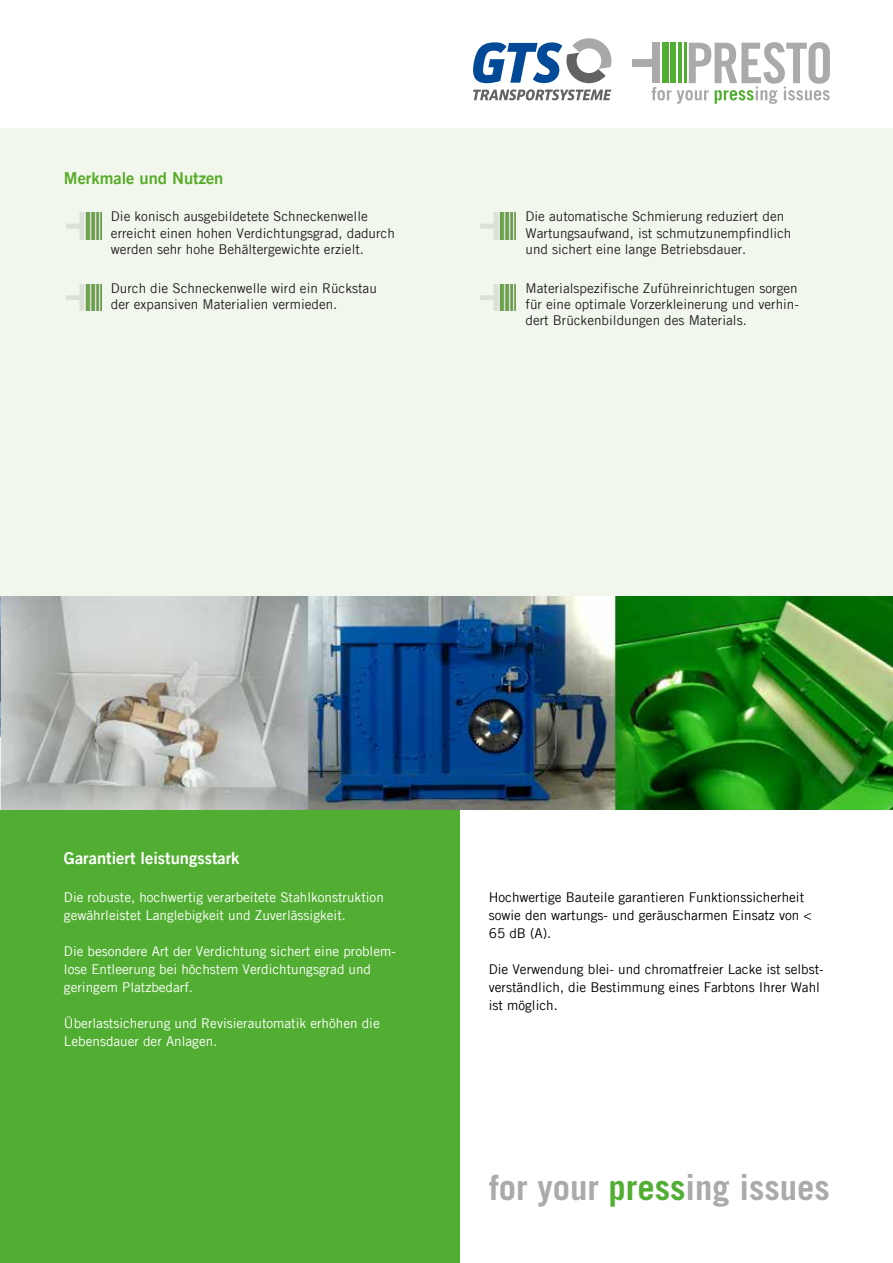
<style>
.page{position:relative;width:893px;height:1263px;background:#fff}
.page>*{position:absolute;margin:0;border:0;box-sizing:border-box;transform-origin:0 0}
.t1{font:700 34.65px "Trade Gothic";color:#aba9a9}
.t2{font:16.5px "Trade Gothic LT Com Bd 2";color:#fff}
.t3{font:16.5px "Trade Gothic LT Com Bd 2";color:#57ab27}
.t4{font:13.5px/16.2px "Trade Gothic LT Com";color:#231f20}
.t5{font:13.5px/18px "Trade Gothic LT Com";color:#fff}
.t6{font:13.5px/18px "Trade Gothic LT Com";color:#000}
.s1{color:#52ae32}
</style>
<div class="page">
<div style="left:1px;top:128px;width:891px;height:551px;background:#f2f7ed"></div>
<hr style="left:0;top:679px;width:1px;height:584px;background:#52ae32">
<div style="left:653px;top:43px;width:7px;height:40px;background:#aba9a9"></div>
<div style="left:632px;top:59px;width:25px;height:8px;background:#aba9a9"></div>
<div style="left:662px;top:43px;width:6px;height:40px;background:#52ae32"></div>
<div style="left:671px;top:43px;width:5px;height:40px;background:#52ae32"></div>
<svg style="left:652px;top:87px;width:19px;height:13px"></svg>
<svg style="left:677px;top:42px;width:153px;height:62px"></svg>
<div style="left:1px;top:679px;width:459px;height:584px;background:#52ae32"></div>
<img style="left:66px;top:213px;width:35px;height:26px">
<img style="left:66px;top:284px;width:35px;height:26px">
<img style="left:481px;top:213px;width:35px;height:26px">
<img style="left:481px;top:284px;width:35px;height:26px">
<img style="left:0;top:596px;width:892px;height:213px">
<svg style="left:473px;top:38px;width:138px;height:45px"></svg>
<svg style="left:473px;top:89px;width:138px;height:11px"></svg>
<p class="t3" style="left:64px;top:168px;width:161px">Merkmale und Nutzen</p>
<p class="t4" style="left:111px;top:208px;width:285px">Die konisch ausgebildetete Schneckenwelle erreicht einen hohen Verdichtungsgrad, dadurch werden sehr hohe Behältergewichte erzielt.</p>
<p class="t4" style="left:111px;top:280px;width:267px">Durch die Schneckenwelle wird ein Rückstau der expansiven Materialien vermieden.</p>
<p class="t4" style="left:525px;top:208px;width:267px">Die automatische Schmierung reduziert den<br>Wartungsaufwand, ist schmutzunempfindlich und sichert eine lange Betriebsdauer.</p>
<p class="t4" style="left:525px;top:280px;width:275px;text-align:justify">Materialspezifische Zuführeinrichtugen sorgen für eine optimale Vorzerkleinerung und verhin&shy;dert Brückenbildungen des Materials.</p>
<p class="t2" style="left:64px;top:848px;width:177px">Garantiert leistungsstark</p>
<p class="t5" style="left:64px;top:888px;width:321px">Die robuste, hochwertig verarbeitete Stahlkonstruktion gewährleistet Langlebigkeit und Zuverlässigkeit.</p>
<p class="t5" style="left:64px;top:942px;width:333px">Die besondere Art der Verdichtung sichert eine problem&shy;lose Entleerung bei höchstem Verdichtungsgrad und geringem Platzbedarf.</p>
<p class="t5" style="left:64px;top:1014px;width:317px">Überlastsicherung und Revisierautomatik erhöhen die<br>Lebensdauer der Anlagen.</p>
<p class="t6" style="left:489px;top:888px;width:324px">Hochwertige Bauteile garantieren Funktionssicherheit sowie den wartungs- und geräuscharmen Einsatz von &lt;<br>65 dB (A).</p>
<p class="t6" style="left:489px;top:960px;width:336px">Die Verwendung blei- und chromatfreier Lacke ist selbst&shy;verständlich, die Bestimmung eines Farbtons Ihrer Wahl ist möglich.</p>
<h1 class="t1" style="left:489px;top:1166px;width:342px">for your <span class="s1">press</span>ing issues</h1>
</div>
